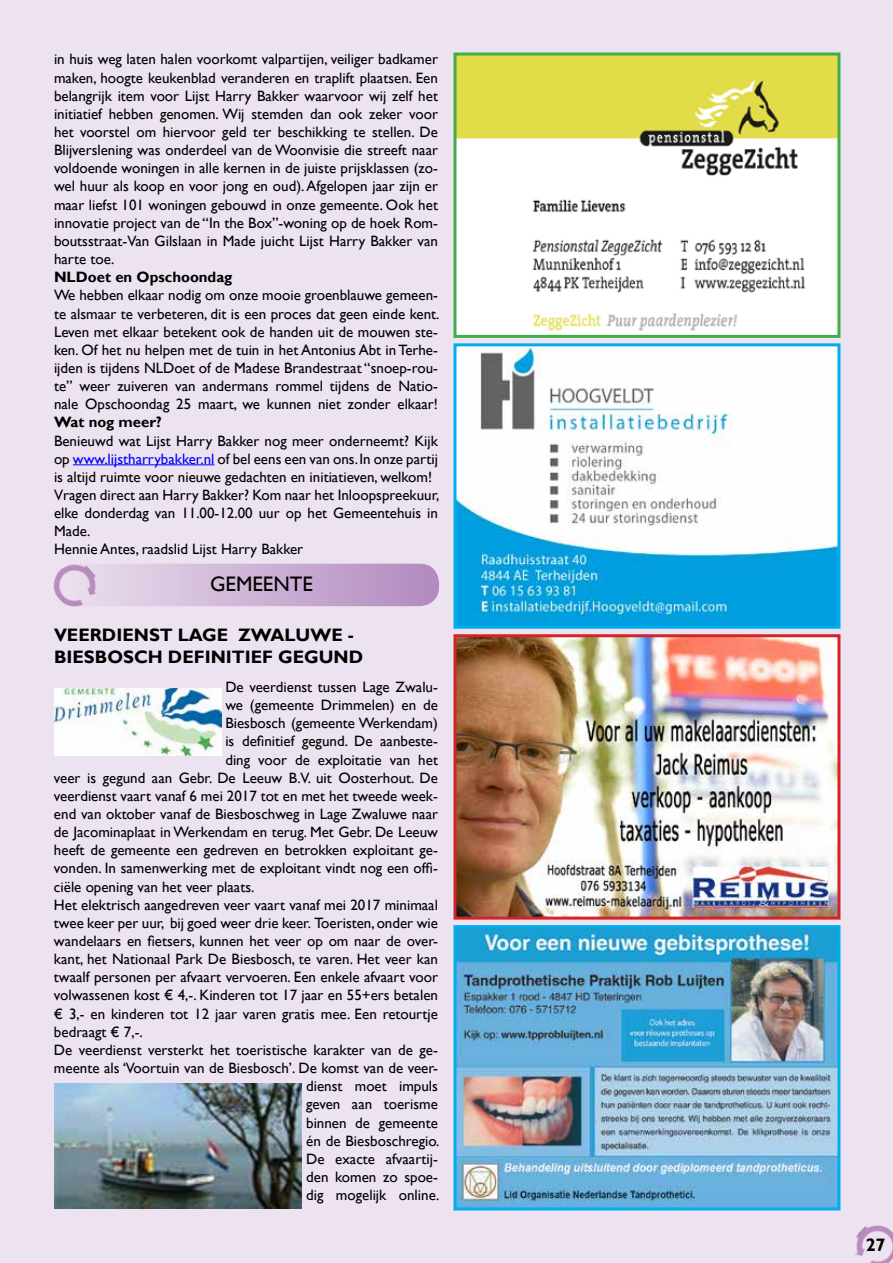
<style>
.page{position:relative;width:893px;height:1263px;background:#ede3f0}
.page>*{position:absolute;margin:0;border:0;box-sizing:border-box;transform-origin:0 0}
.t1{font:21px "Gill Sans";color:#000}
.t2{font:700 18px/21.8px "Gill Sans";color:#000}
.t3{font:15px/18.1px "Gill Sans";color:#000;text-align:justify}
.t4{font:700 15px "Gill Sans";color:#000}
.s1{color:#00f}
</style>
<div class="page">
<img style="left:855px;top:1225px;width:38px;height:38px">
<img style="left:53px;top:568px;width:26px;height:39px">
<svg style="left:55px;top:564px;width:384px;height:42px;background:#cdb2d5"></svg>
<hr style="left:73px;top:464px;width:141px;height:1px;background:#00f">
<img style="left:457px;top:56px;width:379px;height:278px">
<div style="left:453px;top:52px;width:387px;height:286px;border:3px solid #41ad49"></div>
<img style="left:457px;top:347px;width:379px;height:278px">
<div style="left:453px;top:343px;width:387px;height:286px;border:3px solid #00aeef"></div>
<img style="left:457px;top:638px;width:379px;height:278px">
<div style="left:453px;top:634px;width:387px;height:286px;border:3px solid #d2232a"></div>
<img style="left:457px;top:929px;width:379px;height:277px">
<div style="left:453px;top:925px;width:387px;height:285px;border:3px solid #00aeef"></div>
<img style="left:54px;top:689px;width:167px;height:67px">
<img style="left:54px;top:1083px;width:248px;height:126px">
<p class="t3" style="left:54px;top:51px;width:385px">in huis weg laten halen voorkomt valpartijen, veiliger badkamer maken, hoogte keukenblad veranderen en traplift plaatsen. Een belangrijk item voor Lijst Harry Bakker waarvoor wij zelf het initiatief hebben genomen. Wij stemden dan ook zeker voor het voorstel om hiervoor geld ter beschikking te stellen. De Blijverslening was onderdeel van de Woonvisie die streeft naar voldoende woningen in alle kernen in de juiste prijsklassen (zo&shy;wel huur als koop en voor jong en oud). Afgelopen jaar zijn er maar liefst 101 woningen gebouwd in onze gemeente. Ook het innovatie project van de “In the Box”-woning op de hoek Rom&shy;boutsstraat-Van Gilslaan in Made juicht Lijst Harry Bakker van harte toe.</p>
<p class="t4" style="left:54px;top:268px;width:180px">NLDoet en Opschoondag</p>
<p class="t3" style="left:54px;top:286px;width:387px">We hebben elkaar nodig om onze mooie groenblauwe gemeen&shy;te alsmaar te verbeteren, dit is een proces dat geen einde kent.<br>Leven met elkaar betekent ook de handen uit de mouwen ste&shy;ken. Of het nu helpen met de tuin in het Antonius Abt in Terhe&shy;ijden is tijdens NLDoet of de Madese Brandestraat “snoep-rou&shy;te” weer zuiveren van andermans rommel tijdens de Natio&shy;nale Opschoondag 25 maart, we kunnen niet zonder elkaar!</p>
<p class="t4" style="left:54px;top:413px;width:109px">Wat nog meer?</p>
<p class="t3" style="left:54px;top:432px;width:387px;text-align:left">Benieuwd wat Lijst Harry Bakker nog meer onderneemt? Kijk op <span class="s1">www.lijstharrybakker.nl</span> of bel eens een van ons. In onze partij is altijd ruimte voor nieuwe gedachten en initiatieven, welkom!<br>Vragen direct aan Harry Bakker? Kom naar het Inloopspreekuur, elke donderdag van 11.00-12.00 uur op het Gemeentehuis in Made.<br>Hennie Antes, raadslid Lijst Harry Bakker</p>
<h1 class="t1" style="left:210px;top:571px;width:105px">GEMEENTE</h1>
<p class="t2" style="left:54px;top:625px;width:311px">VEERDIENST LAGE ZWALUWE -<br>BIESBOSCH DEFINITIEF GEGUND</p>
<p class="t3" style="left:225px;top:678px;width:214px">De veerdienst tussen Lage Zwalu-</p>
<p class="t3" style="left:225px;top:696px;width:214px">we (gemeente Drimmelen) en de</p>
<p class="t3" style="left:225px;top:714px;width:214px">Biesbosch (gemeente Werkendam)</p>
<p class="t3" style="left:225px;top:732px;width:214px">is definitief gegund. De aanbeste-</p>
<p class="t3" style="left:225px;top:751px;width:214px">ding voor de exploitatie van het</p>
<p class="t3" style="left:54px;top:769px;width:385px">veer is gegund aan Gebr. De Leeuw B.V. uit Oosterhout. De</p>
<p class="t3" style="left:54px;top:787px;width:385px">veerdienst vaart vanaf 6 mei 2017 tot en met het tweede week-</p>
<p class="t3" style="left:54px;top:805px;width:385px">end van oktober vanaf de Biesboschweg in Lage Zwaluwe naar</p>
<p class="t3" style="left:54px;top:823px;width:385px">de Jacominaplaat in Werkendam en terug. Met Gebr. De Leeuw</p>
<p class="t3" style="left:54px;top:841px;width:385px">heeft de gemeente een gedreven en betrokken exploitant ge-</p>
<p class="t3" style="left:54px;top:859px;width:385px">vonden. In samenwerking met de exploitant vindt nog een offi-</p>
<p class="t3" style="left:54px;top:878px;width:202px">ciële opening van het veer plaats.</p>
<p class="t3" style="left:54px;top:896px;width:385px">Het elektrisch aangedreven veer vaart vanaf mei 2017 minimaal</p>
<p class="t3" style="left:54px;top:914px;width:385px">twee keer per uur, bij goed weer drie keer. Toeristen, onder wie</p>
<p class="t3" style="left:54px;top:932px;width:385px">wandelaars en fietsers, kunnen het veer op om naar de over-</p>
<p class="t3" style="left:54px;top:950px;width:385px">kant, het Nationaal Park De Biesbosch, te varen. Het veer kan</p>
<p class="t3" style="left:54px;top:968px;width:385px">twaalf personen per afvaart vervoeren. Een enkele afvaart voor</p>
<p class="t3" style="left:54px;top:987px;width:385px">volwassenen kost € 4,-. Kinderen tot 17 jaar en 55+ers betalen</p>
<p class="t3" style="left:54px;top:1005px;width:385px">€ 3,- en kinderen tot 12 jaar varen gratis mee. Een retourtje</p>
<p class="t3" style="left:54px;top:1023px;width:90px">bedraagt € 7,-.</p>
<p class="t3" style="left:54px;top:1041px;width:385px">De veerdienst versterkt het toeristische karakter van de ge-</p>
<p class="t3" style="left:54px;top:1059px;width:385px">meente als ‘Voortuin van de Biesbosch’. De komst van de veer-</p>
<p class="t3" style="left:306px;top:1077px;width:133px">dienst moet impuls</p>
<p class="t3" style="left:306px;top:1095px;width:133px">geven aan toerisme</p>
<p class="t3" style="left:306px;top:1114px;width:133px">binnen de gemeente</p>
<p class="t3" style="left:306px;top:1132px;width:135px">én de Biesboschregio.</p>
<p class="t3" style="left:306px;top:1150px;width:133px">De exacte afvaartij-</p>
<p class="t3" style="left:306px;top:1168px;width:133px">den komen zo spoe-</p>
<p class="t3" style="left:306px;top:1186px;width:135px">dig mogelijk online.</p>
<p class="t2" style="left:866px;top:1234px;width:21px">27</p>
</div>
